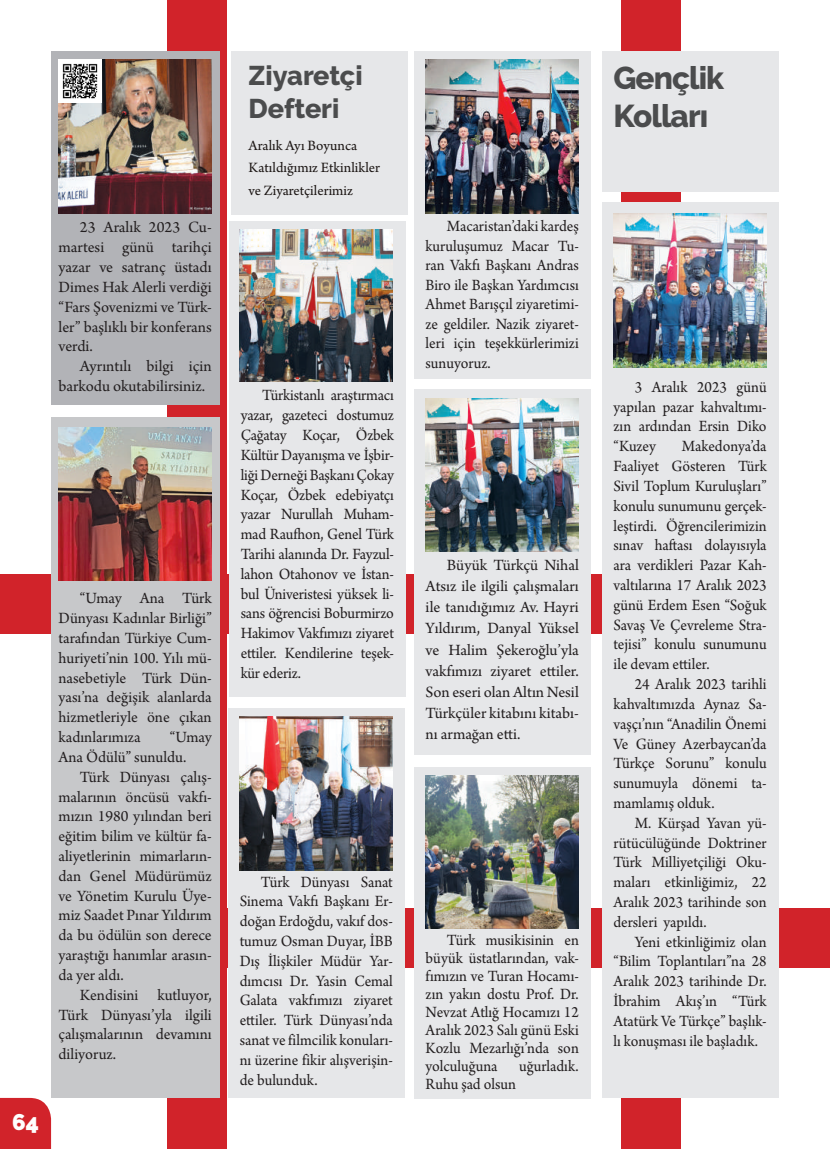
<style>
.page{position:relative;width:830px;height:1149px;background:#fff}
.page>*{position:absolute;margin:0;border:0;box-sizing:border-box;transform-origin:0 0}
.t1{font:800 31.5px/37.8px "Raleway";letter-spacing:-.03em;color:#4b4c4d}
.t2{font:800 27px/32.4px "Raleway";color:#4b4c4d}
.t3{font:900 22.5px "Raleway";color:#fff}
.t4{font:16.5px/19.8px "Arno Pro";color:#231f20;text-align:justify;scale:.95 1}
.t5{font:16.5px/19.8px "Arno Pro";color:#231f20;text-align:justify}
.t6{font:15px/22.5px "Arno Pro";color:#1b1513}
</style>
<div class="page">
<div style="left:0;top:1097px;width:51px;height:51px;background:#d1232a"></div>
<div style="left:0;top:574px;width:670px;height:60px;background:#d1232a"></div>
<div style="left:226px;top:908px;width:603px;height:59px;background:#d1232a"></div>
<svg style="left:167px;top:0;width:59px;height:1148px;background:#cf3036"></svg>
<div style="left:621px;top:0;width:59px;height:1148px;background:#d1232a"></div>
<div style="left:51px;top:51px;width:168px;height:353px;background:#b2b3b7"></div>
<div style="left:51px;top:418px;width:168px;height:679px;background:#c7c8ca"></div>
<img style="left:58px;top:60px;width:154px;height:153px">
<img style="left:58px;top:427px;width:154px;height:153px">
<div style="left:414px;top:51px;width:176px;height:327px;background:#e6e7e9"></div>
<div style="left:601px;top:202px;width:177px;height:895px;background:#e6e7e9"></div>
<img style="left:425px;top:60px;width:153px;height:153px">
<img style="left:613px;top:214px;width:153px;height:153px">
<div style="left:228px;top:708px;width:176px;height:389px;background:#e6e7e9"></div>
<img style="left:239px;top:716px;width:153px;height:153px">
<div style="left:229px;top:221px;width:176px;height:475px;background:#e6e7e9"></div>
<img style="left:239px;top:229px;width:153px;height:152px">
<div style="left:414px;top:766px;width:176px;height:332px;background:#e6e7e9"></div>
<img style="left:425px;top:775px;width:153px;height:153px">
<div style="left:231px;top:51px;width:176px;height:164px;background:#e6e7e9"></div>
<div style="left:414px;top:389px;width:176px;height:365px;background:#e6e7e9"></div>
<img style="left:425px;top:398px;width:153px;height:153px">
<div style="left:601px;top:51px;width:177px;height:141px;background:#e6e7e9"></div>
<img style="left:58px;top:60px;width:43px;height:42px">
<p class="t5" style="left:58px;top:218px;width:155px;text-indent:21px">23 Aralık 2023 Cu&shy;martesi günü tarihçi yazar ve satranç üstadı Dimes Hak Alerli verdiği “Fars Şovenizmi ve Türk&shy;ler” başlıklı bir konferans verdi.</p>
<p class="t5" style="left:58px;top:357px;width:155px;text-indent:21px">Ayrıntılı bilgi için barkodu okutabilirsiniz.</p>
<p class="t5" style="left:58px;top:589px;width:155px;text-indent:21px">“Umay Ana Türk Dünyası Kadınlar Birliği” tarafından Türkiye Cum&shy;huriyeti’nin 100. Yılı mü&shy;nasebetiyle Türk Dün&shy;yası’na değişik alanlarda hizmetleriyle öne çıkan kadınlarımıza</p>
<p class="t5" style="left:58px;top:728px;width:155px;text-indent:111px">“Umay<br>Ana Ödülü” sunuldu.</p>
<p class="t5" style="left:58px;top:767px;width:155px;text-indent:21px">Türk Dünyası çalış&shy;malarının öncüsü vakfı&shy;mızın 1980 yılından beri eğitim bilim ve kültür fa&shy;aliyetlerinin mimarların&shy;dan Genel Müdürümüz ve Yönetim Kurulu Üye&shy;miz Saadet Pınar Yıldırım da bu ödülün son derece yaraştığı hanımlar arasın&shy;da yer aldı.</p>
<p class="t5" style="left:58px;top:985px;width:155px;text-indent:21px">Kendisini kutluyor, Türk Dünyası’yla ilgili çalışmalarının devamını diliyoruz.</p>
<h3 class="t3" style="left:12px;top:1108px;width:28px">64</h3>
<h2 class="t2" style="left:248px;top:60px;width:116px">Ziyaretçi<br>Defteri</h2>
<p class="t6" style="left:248px;top:135px;width:133px">Aralık Ayı Boyunca<br>Katıldığımız Etkinlikler ve Ziyaretçilerimiz</p>
<p class="t4" style="left:240px;top:386px;width:163px;text-indent:21px">Türkistanlı araştırmacı yazar, gazeteci dostumuz Çağatay Koçar, Özbek Kültür Dayanışma ve İşbir&shy;liği Derneği Başkanı Çokay Koçar, Özbek edebiyatçı yazar Nurullah Muham&shy;mad Raufhon, Genel Türk Tarihi alanında Dr. Fayzul&shy;lahon Otahonov ve İstan&shy;bul Üniveristesi yüksek li&shy;sans öğrencisi Boburmirzo Hakimov Vakfımızı ziyaret ettiler. Kendilerine teşek&shy;kür ederiz.</p>
<p class="t4" style="left:239px;top:872px;width:163px;text-indent:21px">Türk Dünyası Sanat Sinema Vakfı Başkanı Er&shy;doğan Erdoğdu, vakıf dos&shy;tumuz Osman Duyar, İBB Dış İlişkiler Müdür Yar&shy;dımcısı Dr. Yasin Cemal Galata vakfımızı ziyaret ettiler. Türk Dünyası’nda sanat ve filmcilik konuları&shy;nı üzerine fikir alışverişin&shy;de bulunduk.</p>
<p class="t4" style="left:425px;top:217px;width:163px;text-indent:21px">Macaristan’daki kardeş kuruluşumuz Macar Tu&shy;ran Vakfı Başkanı Andras Biro ile Başkan Yardımcısı Ahmet Barışçıl ziyaretimi&shy;ze geldiler. Nazik ziyaret&shy;leri için teşekkürlerimizi sunuyoruz.</p>
<p class="t5" style="left:425px;top:555px;width:155px;line-height:21px;text-indent:21px">Büyük Türkçü Nihal Atsız ile ilgili çalışmaları ile tanıdığımız Av. Hayri Yıldırım, Danyal Yüksel ve Halim Şekeroğlu’yla vakfımızı ziyaret ettiler.<br>Son eseri olan Altın Nesil Türkçüler kitabını kitabı&shy;nı armağan etti.</p>
<p class="t4" style="left:425px;top:931px;width:163px;line-height:18px;text-indent:21px">Türk musikisinin en büyük üstatlarından, vak&shy;fımızın ve Turan Hocamı&shy;zın yakın dostu Prof. Dr.<br>Nevzat Atlığ Hocamızı 12<br>Aralık 2023 Salı günü Eski Kozlu Mezarlığı’nda son yolculuğuna</p>
<p class="t4" style="left:519px;top:1056px;width:64px">uğurladık.</p>
<p class="t4" style="left:425px;top:1074px;width:97px">Ruhu şad olsun</p>
<h1 class="t1" style="left:613px;top:60px;width:112px">Gençlik<br>Kolları</h1>
<p class="t4" style="left:613px;top:377px;width:163px;text-indent:21px">3 Aralık 2023 günü yapılan pazar kahvaltımı&shy;zın ardından Ersin Diko “Kuzey</p>
<p class="t4" style="left:613px;top:437px;width:163px;text-indent:68px">Makedonya’da Faaliyet Gösteren Türk Sivil Toplum Kuruluşları” konulu sunumunu gerçek&shy;leştirdi. Öğrencilerimizin sınav haftası dolayısıyla ara verdikleri Pazar Kah&shy;valtılarına 17 Aralık 2023 günü Erdem Esen “Soğuk Savaş Ve Çevreleme Stra&shy;tejisi” konulu sunumunu ile devam ettiler.</p>
<p class="t4" style="left:613px;top:674px;width:163px;text-indent:21px">24 Aralık 2023 tarihli kahvaltımızda Aynaz Sa&shy;vaşçı’nın “Anadilin Önemi Ve Güney Azerbaycan’da Türkçe Sorunu” konulu sunumuyla dönemi ta&shy;mamlamış olduk.</p>
<p class="t4" style="left:613px;top:813px;width:163px;text-indent:21px">M. Kürşad Yavan yü&shy;rütücülüğünde Doktriner Türk Milliyetçiliği Oku&shy;maları etkinliğimiz, 22<br>Aralık 2023 tarihinde son dersleri yapıldı.</p>
<p class="t4" style="left:613px;top:932px;width:163px;text-indent:21px">Yeni etkinliğimiz olan “Bilim Toplantıları”na 28<br>Aralık 2023 tarihinde Dr.<br>İbrahim Akış’ın “Türk Atatürk Ve Türkçe” başlık&shy;lı konuşması ile başladık.</p>
</div>
